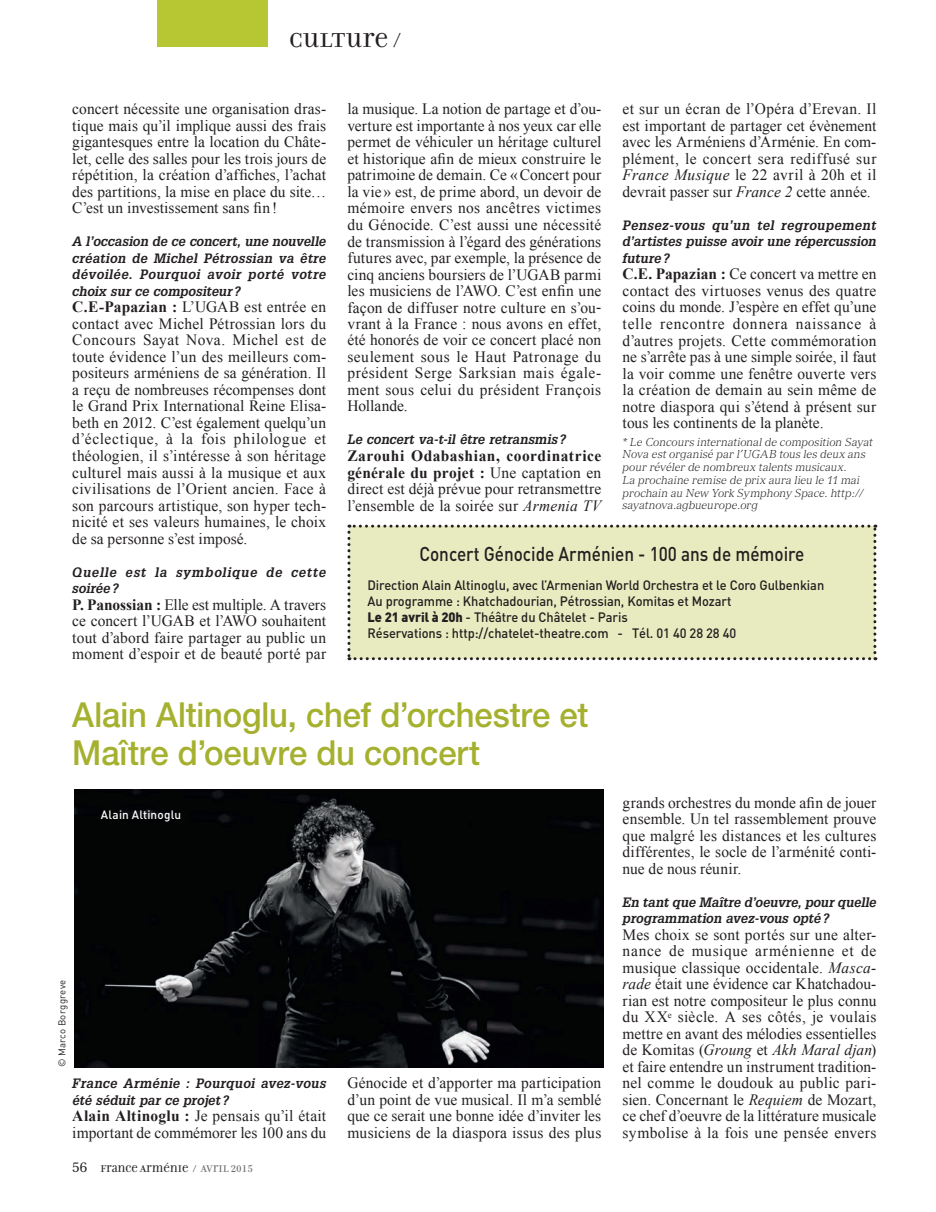
<style>
.page{position:relative;width:936px;height:1212px;background:#fff}
.page>*{position:absolute;margin:0;border:0;box-sizing:border-box;transform-origin:0 0}
.t1{font:500 34.5px/37.5px "Helvetica Neue";letter-spacing:-.005em;color:#a5b12e;scale:.95 1}
.t2{font:21.6px "Filosofia Unicase";letter-spacing:.02em;color:#231f20;scale:1.06 1}
.t3{font:500 19.8px "DIN";color:#231f20;scale:.86 1}
.t4{font:15.75px/16.5px "Times New Roman";letter-spacing:.015em;color:#231f20;text-align:justify}
.t5{font:italic 700 14.25px/16.5px "Glytus";letter-spacing:.005em;color:#231f20;text-align:justify}
.t6{font:italic 700 14.25px/16.5px "Glytus";letter-spacing:.055em;color:#231f20}
.t7{font:500 13.5px/16.2px "DIN";letter-spacing:-.005em;color:#231f20;scale:.95 1}
.t8{font:500 12px "DIN";letter-spacing:.015em;color:#fff}
.t9{font:italic 300 11.25px/12.8px "Versailles";letter-spacing:.005em;color:#231f20}
.t10{font:10.5px "Filosofia Unicase";color:#231f20}
.t11{font:9.75px "DIN";letter-spacing:.025em;color:#231f20}
.s1{font-weight:700}
.s2{font-style:italic}
.s3{font-weight:900}
.s4{font-family:"Versailles";font-size:13.5px}
.s5{color:#6c6d70}
</style>
<div class="page">
<div style="left:157px;top:0;width:111px;height:47px;background:#b7c733"></div>
<div style="left:347px;top:525px;width:529px;height:135px;background:#e7ebbf"></div>
<img style="left:74px;top:789px;width:529px;height:278px">
<h2 class="t2" style="left:289px;top:27px;width:107px">CULTURE /</h2>
<p class="t4" style="left:72px;top:101px;width:255px">concert nécessite une organisation dras&shy;tique mais qu’il implique aussi des frais gigantesques entre la location du Châte&shy;let, celle des salles pour les trois jours de répétition, la création d’affiches, l’achat des partitions, la mise en place du site… C’est un investissement sans fin !</p>
<p class="t5" style="left:72px;top:233px;width:255px">A l’occasion de ce concert, une nouvelle création de Michel Pétrossian va être dévoilée. Pourquoi avoir porté votre choix sur ce compositeur ?</p>
<p class="t4" style="left:72px;top:299px;width:255px"><span class="s1">C.E-Papazian :</span> L’UGAB est entrée en contact avec Michel Pétrossian lors du Concours Sayat Nova. Michel est de toute évidence l’un des meilleurs com&shy;positeurs arméniens de sa génération. Il a reçu de nombreuses récompenses dont le Grand Prix International Reine Elisa&shy;beth en 2012. C’est également quelqu’un d’éclectique, à la fois philologue et théologien, il s’intéresse à son héritage culturel mais aussi à la musique et aux civilisations de l’Orient ancien. Face à son parcours artistique, son hyper tech&shy;nicité et ses valeurs humaines, le choix de sa personne s’est imposé.</p>
<p class="t6" style="left:72px;top:563px;width:255px">Quelle est la symbolique de cette soirée?</p>
<p class="t4" style="left:72px;top:596px;width:255px"><span class="s1">P. Panossian :</span> Elle est multiple. A travers ce concert l’UGAB et l’AWO souhaitent tout d’abord faire partager au public un moment d’espoir et de beauté porté par</p>
<p class="t4" style="left:347px;top:101px;width:255px">la musique. La notion de partage et d’ou&shy;verture est importante à nos yeux car elle permet de véhiculer un héritage culturel et historique afin de mieux construire le patrimoine de demain. Ce «Concert pour la vie» est, de prime abord, un devoir de mémoire envers nos ancêtres victimes du Génocide. C’est aussi une nécessité de transmission à l’égard des générations futures avec, par exemple, la présence de cinq anciens boursiers de l’UGAB parmi les musiciens de l’AWO. C’est enfin une façon de diffuser notre culture en s’ou&shy;vrant à la France : nous avons en effet, été honorés de voir ce concert placé non seulement sous le Haut Patronage du président Serge Sarksian mais égale&shy;ment sous celui du président François Hollande.</p>
<p class="t5" style="left:347px;top:431px;width:220px">Le concert va-t-il être retransmis ?</p>
<p class="t4" style="left:347px;top:447px;width:255px"><span class="s1">Zarouhi Odabashian, coordinatrice générale du projet :</span> Une captation en direct est déjà prévue pour retransmettre l’ensemble de la soirée sur <span class="s2">Armenia TV</span></p>
<p class="t4" style="left:622px;top:101px;width:255px">et sur un écran de l’Opéra d’Erevan. Il est important de partager cet évènement avec les Arméniens d’Arménie. En com&shy;plément, le concert sera rediffusé sur <span class="s2">France Musique</span> le 22 avril à 20h et il devrait passer sur <span class="s2">France 2</span> cette année.</p>
<p class="t5" style="left:622px;top:217px;width:255px">Pensez-vous qu’un tel regroupement d’artistes puisse avoir une répercussion future?</p>
<p class="t4" style="left:622px;top:266px;width:255px"><span class="s1">C.E. Papazian :</span> Ce concert va mettre en contact des virtuoses venus des quatre coins du monde. J’espère en effet qu’une telle rencontre donnera naissance à d’autres projets. Cette commémoration ne s’arrête pas à une simple soirée, il faut la voir comme une fenêtre ouverte vers la création de demain au sein même de notre diaspora qui s’étend à présent sur tous les continents de la planète.</p>
<p class="t9" style="left:622px;top:435px;width:251px">* Le Concours international de composition Sayat Nova est organisé par l’UGAB tous les deux ans pour révéler de nombreux talents musicaux.<br>La prochaine remise de prix aura lieu le 11 mai prochain au New York Symphony Space. http:// sayatnova.agbueurope.org</p>
<p class="t3" style="left:419px;top:541px;width:449px">Concert Génocide Arménien - 100 ans de mémoire</p>
<p class="t7" style="left:367px;top:576px;width:482px">Direction Alain Altinoglu, avec l’Armenian World Orchestra et le Coro Gulbenkian Au programme : Khatchadourian, Pétrossian, Komitas et Mozart<br><span class="s3">Le 21 avril à 20h</span> - Théâtre du Châtelet - Paris<br>Réservations : http://chatelet-theatre.com - Tél. 01 40 28 28 40</p>
<h1 class="t1" style="left:72px;top:696px;width:544px">Alain Altinoglu, chef d’orchestre et<br>Maître d’oeuvre du concert</h1>
<p class="t8" style="left:101px;top:807px;width:82px">Alain Altinoglu</p>
<p class="t11" style="left:56px;top:1067px;width:89px;rotate:-90deg">© Marco Borggreve</p>
<p class="t5" style="left:72px;top:1075px;width:255px">France Arménie : Pourquoi avez-vous été séduit par ce projet ?</p>
<p class="t4" style="left:72px;top:1107px;width:255px"><span class="s1">Alain Altinoglu :</span> Je pensais qu’il était important de commémorer les 100 ans du</p>
<p class="t10" style="left:72px;top:1162px;width:182px"><span class="s4">56</span> FRANCE ARMÉNIE / <span class="s5">AVRIL 2015</span></p>
<p class="t4" style="left:347px;top:1074px;width:255px">Génocide et d’apporter ma participation d’un point de vue musical. Il m’a semblé que ce serait une bonne idée d’inviter les musiciens de la diaspora issus des plus</p>
<p class="t4" style="left:622px;top:794px;width:255px">grands orchestres du monde afin de jouer ensemble. Un tel rassemblement prouve que malgré les distances et les cultures différentes, le socle de l’arménité conti&shy;nue de nous réunir.</p>
<p class="t5" style="left:622px;top:893px;width:255px">En tant que Maître d’oeuvre, pour quelle programmation avez-vous opté?</p>
<p class="t4" style="left:622px;top:926px;width:255px">Mes choix se sont portés sur une alter&shy;nance de musique arménienne et de musique classique occidentale. <span class="s2">Masca&shy;rade</span> était une évidence car Khatchadou&shy;rian est notre compositeur le plus connu du XX<sup>e</sup> siècle. A ses côtés, je voulais mettre en avant des mélodies essentielles de Komitas (<span class="s2">Groung</span> et <span class="s2">Akh Maral djan</span>) et faire entendre un instrument tradition&shy;nel comme le doudouk au public pari&shy;sien. Concernant le <span class="s2">Requiem</span> de Mozart, ce chef d’oeuvre de la littérature musicale symbolise à la fois une pensée envers</p>
</div>
